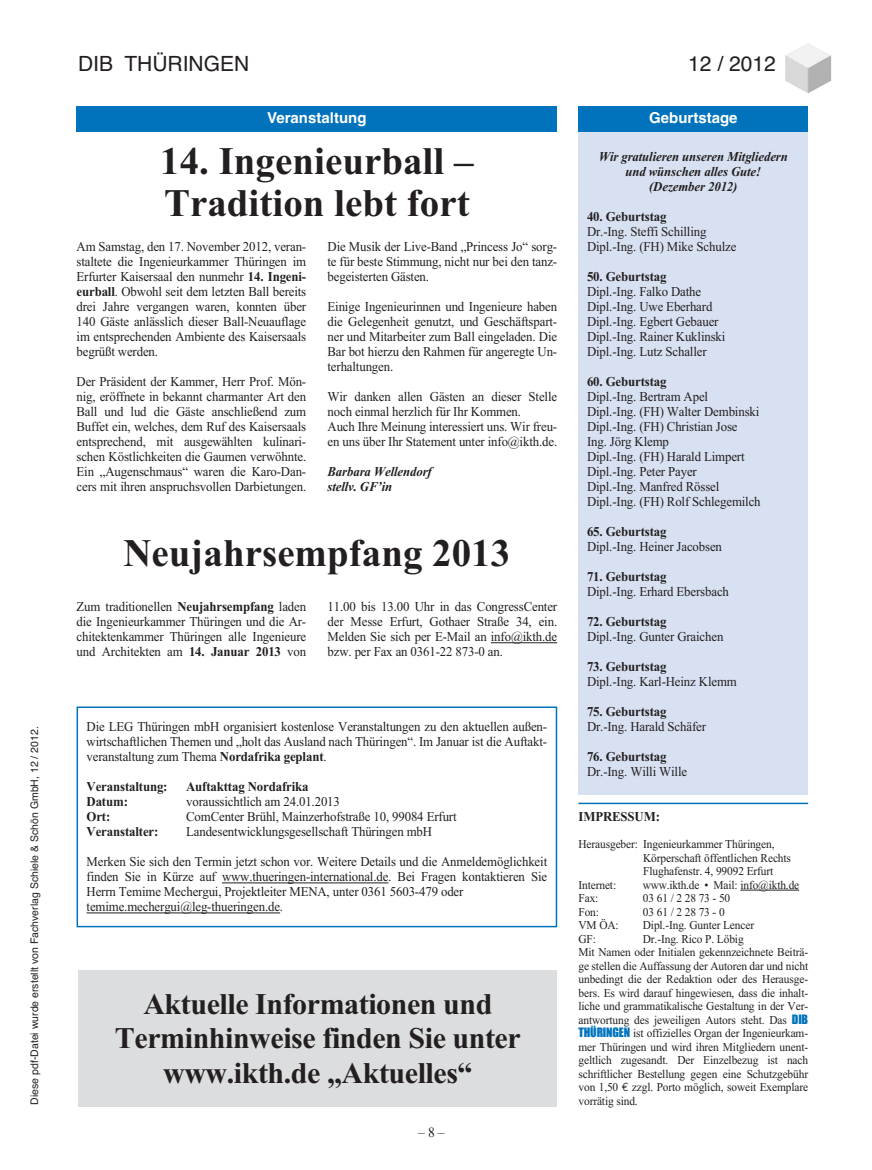
<style>
.page{position:relative;width:872px;height:1170px;background:#fff}
.page>*{position:absolute;margin:0;border:0;box-sizing:border-box;transform-origin:0 0}
.t1{font:700 39px/42px "Times New Roman";color:#231f20}
.t2{font:700 30px/34.5px "Times New Roman";letter-spacing:-.015em;color:#231f20;text-align:center}
.t3{font:21px "Helvetica";color:#231f20}
.t4{font:700 15px "Helvetica";color:#fff}
.t5{font:13.5px/15px "Times New Roman";letter-spacing:-.01em;color:#231f20;text-align:justify;scale:.95 1}
.t6{font:700 13.5px "Times New Roman";letter-spacing:-.01em;color:#231f20;scale:.95 1}
.t7{font:italic 700 13.5px/15px "Times New Roman";letter-spacing:-.01em;color:#231f20;text-align:center;scale:.95 1}
.t8{font:12px/13.5px "Times New Roman";letter-spacing:-.01em;color:#231f20;scale:.95 1}
.t9{font:10.5px "Helvetica";color:#231f20}
.s1{font-weight:700}
.s2{font-family:"Impact";color:#0073bc}
.s3{font-family:"Euro Mono"}
</style>
<div class="page">
<div style="left:578px;top:128px;width:230px;height:667px;background:#d8e1f2"></div>
<div style="left:79px;top:969px;width:478px;height:137px;background:#dcdddf"></div>
<hr style="left:76px;top:63px;width:224px;height:1px;background:#00aeef">
<img style="left:785px;top:43px;width:46px;height:50px">
<div style="left:77px;top:54px;width:700px;height:31px;background:#fff"></div>
<hr style="left:740px;top:889px;width:59px;height:1px;background:#231f20">
<hr style="left:578px;top:802px;width:230px;height:2px;background:#0073bc">
<div style="left:578px;top:106px;width:230px;height:26px;background:#0073bc"></div>
<div style="left:77px;top:106px;width:480px;height:26px;background:#0073bc"></div>
<hr style="left:491px;top:642px;width:66px;height:1px;background:#231f20">
<div style="left:77px;top:706px;width:480px;height:221px;border:2px solid #0073bc"></div>
<hr style="left:222px;top:882px;width:166px;height:1px;background:#231f20">
<hr style="left:87px;top:912px;width:193px;height:1px;background:#231f20">
<p class="t9" style="left:29px;top:1104px;width:380px;rotate:-90deg">Diese pdf-Datei wurde erstellt von Fachverlag Schiele &amp; Schön GmbH, 12 / 2012.</p>
<h3 class="t3" style="left:78px;top:52px;width:173px">DIB THÜRINGEN</h3>
<h3 class="t3" style="left:688px;top:52px;width:89px">12 / 2012</h3>
<p class="t4" style="left:267px;top:109px;width:101px">Veranstaltung</p>
<p class="t4" style="left:649px;top:109px;width:90px">Geburtstage</p>
<h1 class="t1" style="left:160px;top:140px;width:315px">14. Ingenieurball –<br>Tradition lebt fort</h1>
<p class="t7" style="left:599px;top:149px;width:201px">Wir gratulieren unseren Mitgliedern und wünschen alles Gute! (Dezember 2012)</p>
<p class="t6" style="left:587px;top:208px;width:85px">40. Geburtstag</p>
<p class="t5" style="left:587px;top:224px;width:159px">Dr.-Ing. Steffi Schilling<br>Dipl.-Ing. (FH) Mike Schulze</p>
<p class="t6" style="left:587px;top:268px;width:85px">50. Geburtstag</p>
<p class="t5" style="left:587px;top:284px;width:147px;text-align:left">Dipl.-Ing. Falko Dathe<br>Dipl.-Ing. Uwe Eberhard<br>Dipl.-Ing. Egbert Gebauer<br>Dipl.-Ing. Rainer Kuklinski<br>Dipl.-Ing. Lutz Schaller</p>
<p class="t6" style="left:587px;top:373px;width:85px">60. Geburtstag</p>
<p class="t5" style="left:587px;top:389px;width:184px;text-align:left">Dipl.-Ing. Bertram Apel<br>Dipl.-Ing. (FH) Walter Dembinski<br>Dipl.-Ing. (FH) Christian Jose<br>Ing. Jörg Klemp<br>Dipl.-Ing. (FH) Harald Limpert<br>Dipl.-Ing. Peter Payer<br>Dipl.-Ing. Manfred Rössel<br>Dipl.-Ing. (FH) Rolf Schlegemilch</p>
<p class="t6" style="left:587px;top:523px;width:85px">65. Geburtstag</p>
<p class="t5" style="left:587px;top:539px;width:144px">Dipl.-Ing. Heiner Jacobsen</p>
<p class="t6" style="left:587px;top:568px;width:85px">71. Geburtstag</p>
<p class="t5" style="left:587px;top:584px;width:151px">Dipl.-Ing. Erhard Ebersbach</p>
<p class="t6" style="left:587px;top:613px;width:85px">72. Geburtstag</p>
<p class="t5" style="left:587px;top:629px;width:145px">Dipl.-Ing. Gunter Graichen</p>
<p class="t6" style="left:587px;top:658px;width:85px">73. Geburtstag</p>
<p class="t5" style="left:587px;top:674px;width:159px">Dipl.-Ing. Karl-Heinz Klemm</p>
<p class="t6" style="left:587px;top:703px;width:85px">75. Geburtstag</p>
<p class="t5" style="left:587px;top:719px;width:127px">Dr.-Ing. Harald Schäfer</p>
<p class="t6" style="left:587px;top:748px;width:85px">76. Geburtstag</p>
<p class="t5" style="left:587px;top:764px;width:107px">Dr.-Ing. Willi Wille</p>
<p class="t5" style="left:327px;top:239px;width:243px">Die Musik der Live-Band „Princess Jo“ sorg&shy;te für beste Stimmung, nicht nur bei den tanz&shy;begeisterten Gästen.</p>
<p class="t5" style="left:327px;top:299px;width:243px">Einige Ingenieurinnen und Ingenieure haben die Gelegenheit genutzt, und Geschäftspart&shy;ner und Mitarbeiter zum Ball eingeladen. Die Bar bot hierzu den Rahmen für angeregte Un&shy;terhaltungen.</p>
<p class="t5" style="left:327px;top:389px;width:243px;text-align:left">Wir danken allen Gästen an dieser Stelle noch einmal herzlich für Ihr Kommen.<br>Auch Ihre Meinung interessiert uns. Wir freu&shy;en uns über Ihr Statement unter info@ikth.de.</p>
<p class="t7" style="left:327px;top:464px;width:111px;text-align:left">Barbara Wellendorf stellv. GF’in</p>
<p class="t5" style="left:77px;top:239px;width:243px">Am Samstag, den 17. November 2012, veran&shy;staltete die Ingenieurkammer Thüringen im Erfurter Kaisersaal den nunmehr <span class="s1">14. Ingeni&shy;eurball</span>. Obwohl seit dem letzten Ball bereits drei Jahre vergangen waren, konnten über 140 Gäste anlässlich dieser Ball-Neuauflage im entsprechenden Ambiente des Kaisersaals begrüßt werden.</p>
<p class="t5" style="left:77px;top:374px;width:243px">Der Präsident der Kammer, Herr Prof. Mön&shy;nig, eröffnete in bekannt charmanter Art den Ball und lud die Gäste anschließend zum Buffet ein, welches, dem Ruf des Kaisersaals entsprechend, mit ausgewählten kulinari&shy;schen Köstlichkeiten die Gaumen verwöhnte.<br>Ein „Augenschmaus“ waren die Karo-Dan&shy;cers mit ihren anspruchsvollen Darbietungen.</p>
<h1 class="t1" style="left:123px;top:532px;width:388px">Neujahrsempfang 2013</h1>
<p class="t5" style="left:77px;top:599px;width:243px">Zum traditionellen <span class="s1">Neujahrsempfang</span> laden die Ingenieurkammer Thüringen und die Ar&shy;chitektenkammer Thüringen alle Ingenieure und Architekten am <span class="s1">14. Januar 2013</span> von</p>
<p class="t5" style="left:327px;top:599px;width:243px">11.00 bis 13.00 Uhr in das CongressCenter der Messe Erfurt, Gothaer Straße 34, ein.<br>Melden Sie sich per E-Mail an info@ikth.de bzw. per Fax an 0361-22 873-0 an.</p>
<p class="t5" style="left:87px;top:719px;width:486px">Die LEG Thüringen mbH organisiert kostenlose Veranstaltungen zu den aktuellen außen&shy;wirtschaftlichen Themen und „holt das Ausland nach Thüringen“. Im Januar ist die Auftakt&shy;veranstaltung zum Thema <span class="s1">Nordafrika geplant</span>.</p>
<p class="t6" style="left:87px;top:778px;width:87px">Veranstaltung:</p>
<p class="t6" style="left:186px;top:778px;width:130px">Auftakttag Nordafrika</p>
<p class="t6" style="left:87px;top:793px;width:45px">Datum:</p>
<p class="t5" style="left:186px;top:794px;width:163px">voraussichtlich am 24.01.2013</p>
<p class="t6" style="left:87px;top:808px;width:27px">Ort:</p>
<p class="t5" style="left:186px;top:809px;width:286px">ComCenter Brühl, Mainzerhofstraße 10, 99084 Erfurt</p>
<p class="t6" style="left:87px;top:823px;width:77px">Veranstalter:</p>
<p class="t5" style="left:186px;top:824px;width:260px">Landesentwicklungsgesellschaft Thüringen mbH</p>
<p class="t5" style="left:87px;top:854px;width:486px;text-align:left">Merken Sie sich den Termin jetzt schon vor. Weitere Details und die Anmeldemöglichkeit finden Sie in Kürze auf www.thueringen-international.de. Bei Fragen kontaktieren Sie Herrn Temime Mechergui, Projektleiter MENA, unter 0361 5603-479 oder temime.mechergui@leg-thueringen.de.</p>
<p class="t6" style="left:578px;top:808px;width:87px">IMPRESSUM:</p>
<p class="t8" style="left:578px;top:837px;width:208px">Herausgeber: Ingenieurkammer Thüringen,</p>
<p class="t8" style="left:643px;top:850px;width:157px">Körperschaft öffentlichen Rechts</p>
<p class="t8" style="left:643px;top:864px;width:138px">Flughafenstr. 4, 99092 Erfurt</p>
<p class="t8" style="left:578px;top:877px;width:41px">Internet:</p>
<p class="t8" style="left:643px;top:877px;width:166px">www.ikth.de • Mail: info@ikth.de</p>
<p class="t8" style="left:578px;top:891px;width:22px">Fax:</p>
<p class="t8" style="left:643px;top:891px;width:94px">0361/22873-50</p>
<p class="t8" style="left:578px;top:904px;width:23px">Fon:</p>
<p class="t8" style="left:643px;top:904px;width:88px">0361/22873-0</p>
<p class="t8" style="left:578px;top:918px;width:44px">VM ÖA:</p>
<p class="t8" style="left:643px;top:918px;width:119px">Dipl.-Ing. Gunter Lencer</p>
<p class="t8" style="left:578px;top:931px;width:20px">GF:</p>
<p class="t8" style="left:578px;top:931px;width:243px;text-indent:64px">Dr.-Ing. Rico P. Löbig<br>Mit Namen oder Initialen gekennzeichnete Beiträ&shy;ge stellen die Auffassung der Autoren dar und nicht unbedingt die der Redaktion oder des Herausge&shy;bers. Es wird darauf hingewiesen, dass die inhalt&shy;liche und grammatikalische Gestaltung in der Ver&shy;antwortung des jeweiligen Autors steht. Das <span class="s2">DIB THÜRINGEN</span> ist offizielles Organ der Ingenieurkam&shy;mer Thüringen und wird ihren Mitgliedern unent&shy;geltlich zugesandt. Der Einzelbezug ist nach schriftlicher Bestellung gegen eine Schutzgebühr von 1,50 <span class="s3">€</span> zzgl. Porto möglich, soweit Exemplare vorrätig sind.</p>
<h2 class="t2" style="left:115px;top:986px;width:407px">Aktuelle Informationen und<br>Terminhinweise finden Sie unter www.ikth.de „Aktuelles“</h2>
</div>
